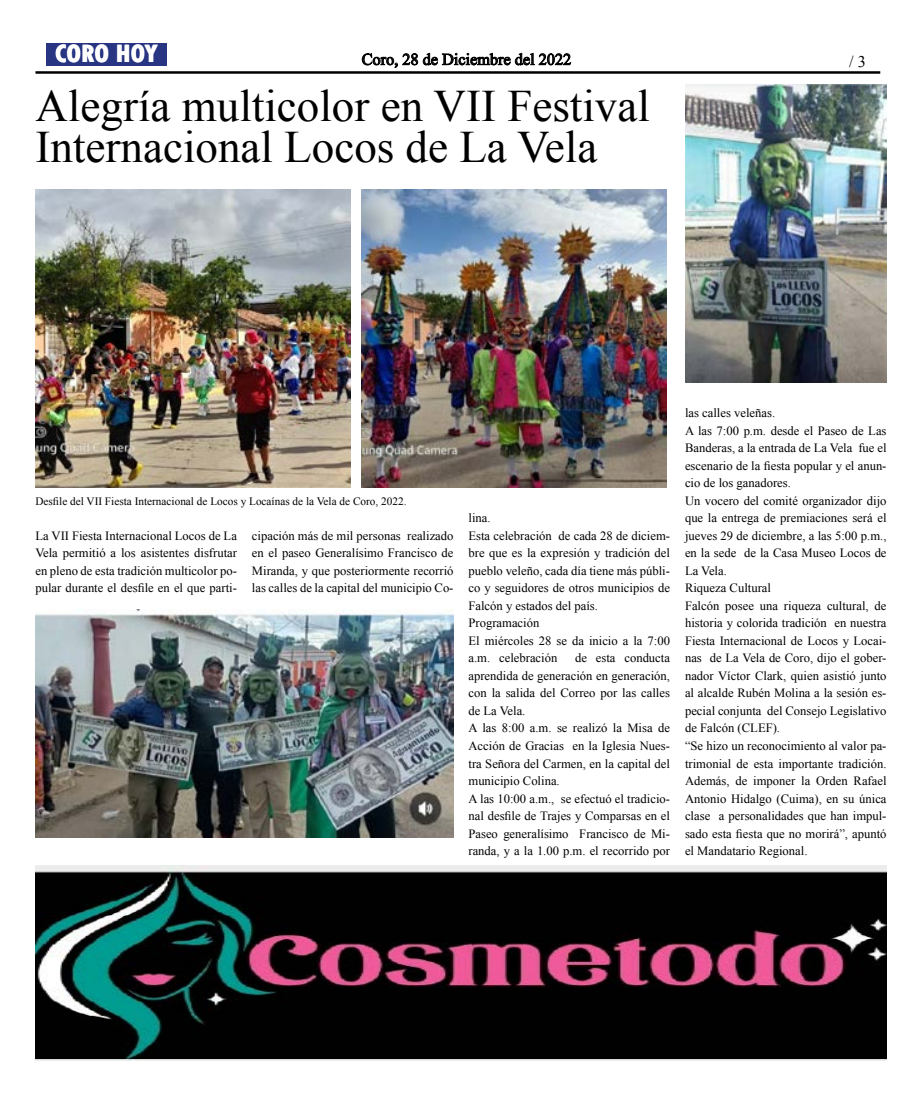
<style>
.page{position:relative;width:922px;height:1099px;background:#fff}
.page>*{position:absolute;margin:0;border:0;box-sizing:border-box;transform-origin:0 0}
.t1{font:45px "Times New Roman";color:#000}
.t2{font:800 condensed 26.25px "Tw Cen";color:#fff}
.t3{font:16.25px "Times New Roman";color:#000}
.t4{font:12.62px/17.5px "Times New Roman";color:#000;text-align:justify}
.t5{font:11.25px "Times New Roman";color:#000}
</style>
<div class="page">
<svg style="left:362px;top:53px;width:208px;height:15px"></svg>
<hr style="left:35px;top:71px;width:845px;height:3px;background:#000">
<div style="left:46px;top:44px;width:120px;height:22px;background:#283583"></div>
<img style="left:35px;top:865px;width:851px;height:195px">
<img style="left:685px;top:85px;width:201px;height:297px">
<img style="left:35px;top:190px;width:316px;height:297px">
<img style="left:361px;top:190px;width:305px;height:297px">
<img style="left:35px;top:610px;width:418px;height:227px">
<p class="t2" style="left:55px;top:38px;width:104px">CORO HOY</p>
<p class="t3" style="left:361px;top:48px;width:211px">Coro, 28 de Diciembre del 2022</p>
<p class="t3" style="left:849px;top:51px;width:18px">/ 3</p>
<p class="t1" style="left:35px;top:75px;width:616px">Alegría multicolor en VII Festival</p>
<p class="t1" style="left:35px;top:117px;width:563px">Internacional Locos de La Vela</p>
<p class="t5" style="left:35px;top:493px;width:372px">Desfile del VII Fiesta Internacional de Locos y Locaínas de la Vela de Coro, 2022.</p>
<p class="t4" style="left:35px;top:526px;width:203px">La VII Fiesta Internacional Locos de La Vela permitió a los asistentes disfrutar en pleno de esta tradición multicolor po&shy;pular durante el desfile en el que parti-</p>
<p class="t4" style="left:252px;top:526px;width:203px">cipación más de mil personas realizado en el paseo Generalísimo Francisco de Miranda, y que posteriormente recorrió las calles de la capital del municipio Co-</p>
<p class="t4" style="left:468px;top:509px;width:24px">lina.</p>
<p class="t4" style="left:468px;top:526px;width:203px">Esta celebración de cada 28 de diciem&shy;bre que es la expresión y tradición del pueblo veleño, cada día tiene más públi&shy;co y seguidores de otros municipios de Falcón y estados del país.</p>
<p class="t4" style="left:468px;top:614px;width:72px">Programación</p>
<p class="t4" style="left:468px;top:631px;width:203px">El miércoles 28 se da inicio a la 7:00 a.m. celebración</p>
<p class="t4" style="left:468px;top:649px;width:203px;text-indent:107px">de esta conducta aprendida de generación en generación, con la salida del Correo por las calles de La Vela.</p>
<p class="t4" style="left:468px;top:719px;width:203px">A las 8:00 a.m. se realizó la Misa de Acción de Gracias en la Iglesia Nues&shy;tra Señora del Carmen, en la capital del municipio Colina.</p>
<p class="t4" style="left:468px;top:789px;width:203px">A las 10:00 a.m., se efectuó el tradicio&shy;nal desfile de Trajes y Comparsas en el Paseo generalísimo Francisco de Mi&shy;randa, y a la 1.00 p.m. el recorrido por</p>
<p class="t4" style="left:684px;top:404px;width:92px">las calles veleñas.</p>
<p class="t4" style="left:684px;top:421px;width:203px">A las 7:00 p.m. desde el Paseo de Las Banderas, a la entrada de La Vela fue el escenario de la fiesta popular y el anun&shy;cio de los ganadores.</p>
<p class="t4" style="left:684px;top:491px;width:203px">Un vocero del comité organizador dijo que la entrega de premiaciones será el jueves 29 de diciembre, a las 5:00 p.m., en la sede de la Casa Museo Locos de La Vela.</p>
<p class="t4" style="left:684px;top:579px;width:87px">Riqueza Cultural</p>
<p class="t4" style="left:684px;top:596px;width:203px">Falcón posee una riqueza cultural, de historia y colorida tradición en nuestra Fiesta Internacional de Locos y Locai&shy;nas de La Vela de Coro, dijo el gober&shy;nador Víctor Clark, quien asistió junto al alcalde Rubén Molina a la sesión es&shy;pecial conjunta del Consejo Legislativo de Falcón (CLEF).</p>
<p class="t4" style="left:684px;top:736px;width:203px">“Se hizo un reconocimiento al valor pa&shy;trimonial de esta importante tradición.<br>Además, de imponer la Orden Rafael Antonio Hidalgo (Cuima), en su única clase a personalidades que han impul&shy;sado esta fiesta que no morirá”, apuntó el Mandatario Regional.</p>
</div>
